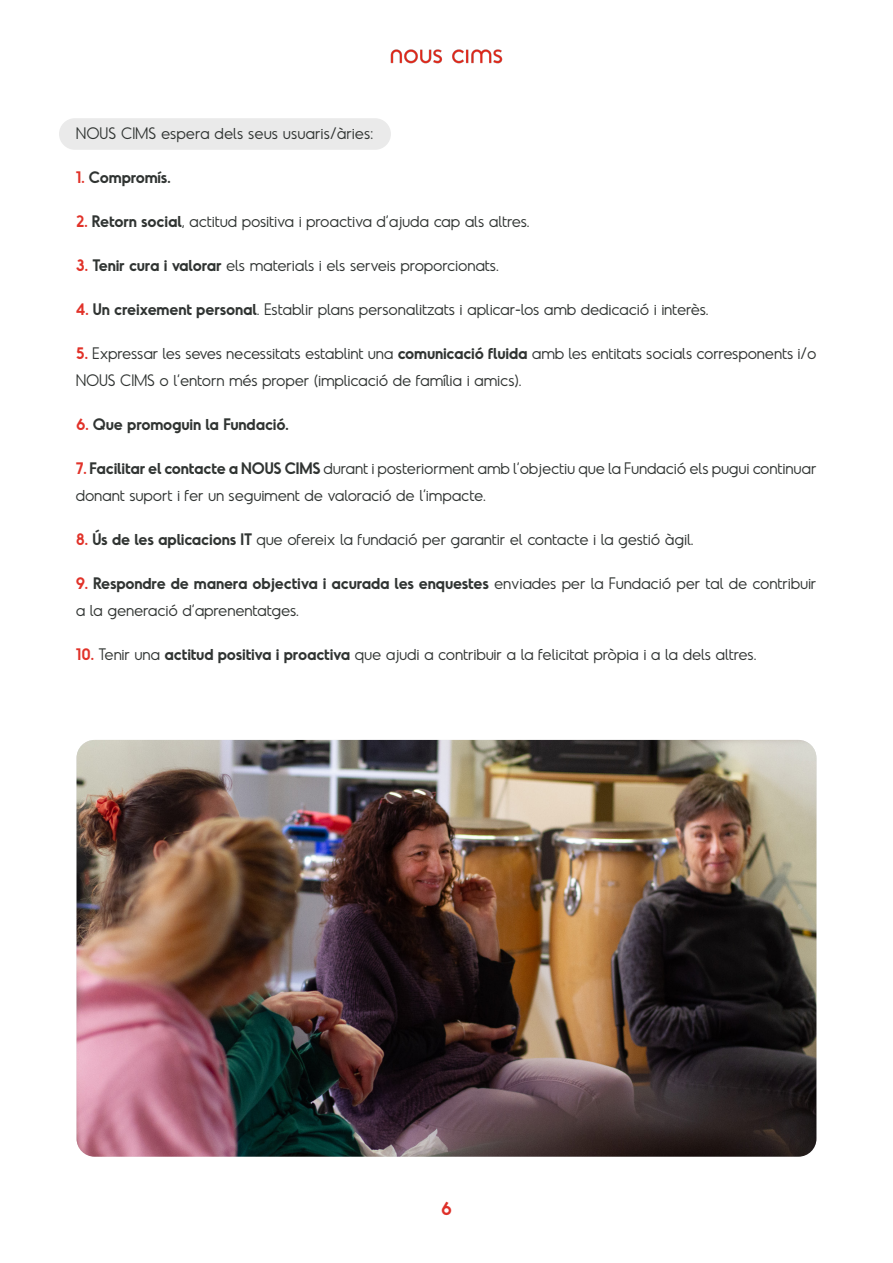
<style>
.page{position:relative;width:893px;height:1263px;background:#fff}
.page>*{position:absolute;margin:0;border:0;box-sizing:border-box;transform-origin:0 0}
.t1{font:600 18px "Odudo";color:#de3029}
.texto_general{font:300 15.75px/27px "Odudo";letter-spacing:-.01em;color:#303432}
.texto_general-2{font:600 15.75px "Odudo";letter-spacing:-.01em;color:#303432}
.s1{color:#e13229}
.s2{font-weight:600;color:#e13229}
.s3{font-weight:600}
</style>
<div class="page">
<img style="left:391px;top:49px;width:111px;height:15px">
<div style="left:59px;top:118px;width:332px;height:32px;background:#eaeaea;border-radius:16px"></div>
<img style="left:77px;top:740px;width:739px;height:417px">
<p class="texto_general" style="left:76px;top:120px;width:299px">NOUS CIMS espera dels seus usuaris/àries:</p>
<p class="texto_general-2" style="left:76px;top:167px;width:96px"><span class="s1">1.</span> Compromís.</p>
<p class="texto_general" style="left:76px;top:208px;width:455px"><span class="s2">2.</span> <span class="s3">Retorn social</span>, actitud positiva i proactiva d’ajuda cap als altres.</p>
<p class="texto_general" style="left:76px;top:252px;width:425px"><span class="s2">3.</span> <span class="s3">Tenir cura i valorar</span> els materials i els serveis proporcionats.</p>
<p class="texto_general" style="left:76px;top:296px;width:634px"><span class="s2">4.</span> <span class="s3">Un creixement personal</span>. Establir plans personalitzats i aplicar-los amb dedicació i interès.</p>
<p class="texto_general" style="left:76px;top:340px;width:742px"><span class="s2">5.</span> Expressar les seves necessitats establint una <span class="s3">comunicació fluida</span> amb les entitats socials corresponents i/o<br>NOUS CIMS o l’entorn més proper (implicació de família i amics).</p>
<p class="texto_general-2" style="left:76px;top:414px;width:215px"><span class="s1">6.</span> Que promoguin la Fundació.</p>
<p class="texto_general" style="left:76px;top:455px;width:742px"><span class="s2">7.</span> <span class="s3">Facilitar el contacte a NOUS CIMS</span> durant i posteriorment amb l’objectiu que la Fundació els pugui continuar donant suport i fer un seguiment de valoració de l’impacte.</p>
<p class="texto_general" style="left:76px;top:526px;width:619px"><span class="s2">8.</span> <span class="s3">Ús de les aplicacions IT</span> que ofereix la fundació per garantir el contacte i la gestió àgil.</p>
<p class="texto_general" style="left:76px;top:570px;width:742px"><span class="s2">9.</span> <span class="s3">Respondre de manera objectiva i acurada les enquestes</span> enviades per la Fundació per tal de contribuir a la generació d’aprenentatges.</p>
<p class="texto_general" style="left:76px;top:641px;width:682px"><span class="s2">10.</span> Tenir una <span class="s3">actitud positiva i proactiva</span> que ajudi a contribuir a la felicitat pròpia i a la dels altres.</p>
<p class="t1" style="left:441px;top:1197px;width:13px">6</p>
</div>
